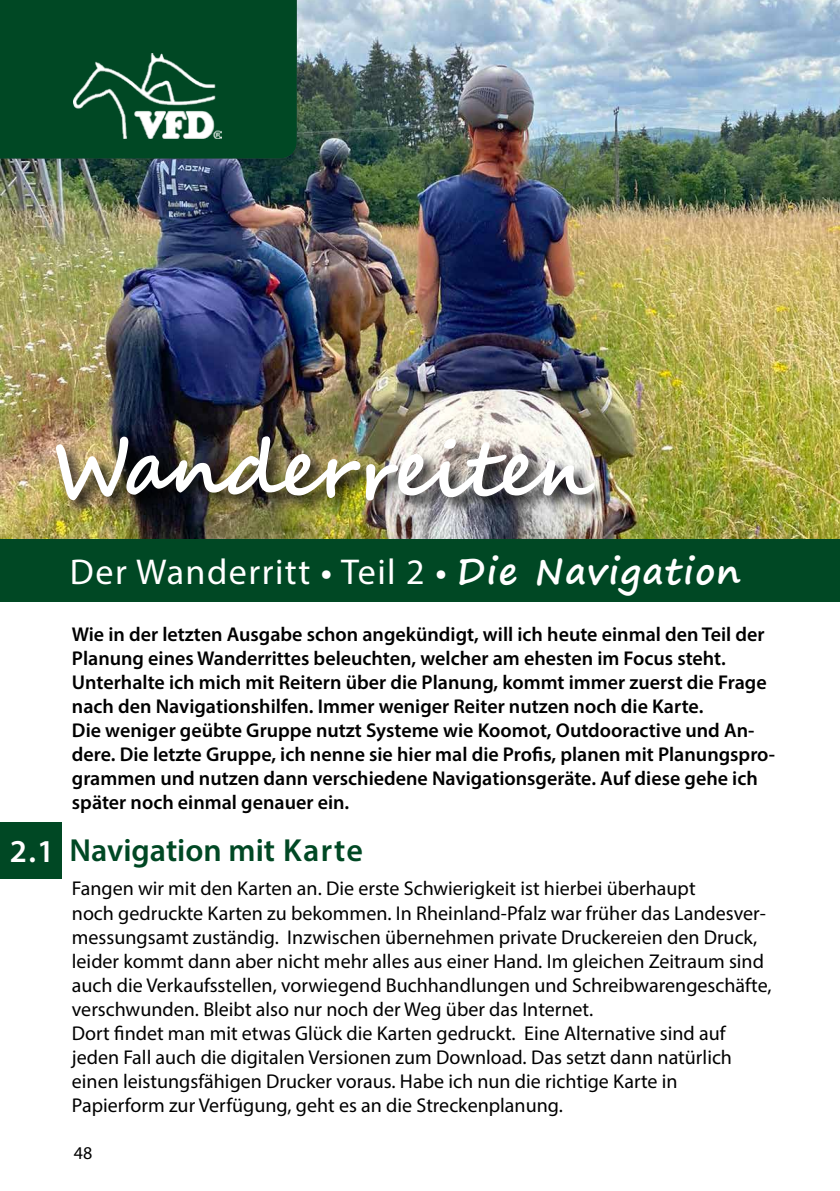
<style>
.page{position:relative;width:840px;height:1191px;background:#fff}
.page>*{position:absolute;margin:0;border:0;box-sizing:border-box;transform-origin:0 0}
.t1{font:700 76px "Segoe Script";letter-spacing:-.015em;color:#fff}
.t2{font:36px "Myriad Pro";letter-spacing:.04em;color:#fff}
.t3{font:600 32px "Myriad Pro";color:#004824}
.t4{font:600 32px "Myriad Pro";color:#fff}
.t5{font:20px/24px "Myriad Pro";color:#000}
.t6{font:600 20px/24px "Myriad Pro";color:#000}
.t7{font:18px "Myriad Pro";color:#000}
.s1{font-weight:600}
.s2{font-family:"Segoe Print";font-weight:700}
</style>
<div class="page">
<img style="left:0;top:0;width:839px;height:539px">
<hr style="left:839px;top:0;width:1px;height:1191px;background:#004824">
<div style="left:0;top:539px;width:839px;height:62px;background:#004824"></div>
<svg style="left:0;top:0;width:296px;height:158px;background:#0f5230"></svg>
<div style="left:53px;top:434px;width:559px;height:84px;background:#000;opacity:.87"></div>
<div style="left:0;top:822px;width:61px;height:57px;background:#004824"></div>
<h1 class="t1" style="left:52px;top:408px;width:544px">Wanderreiten</h1>
<h3 class="t4" style="left:10px;top:830px;width:46px">2.1</h3>
<h2 class="t2" style="left:70px;top:550px;width:671px">Der Wanderritt <span class="s1">•</span> Teil 2 <span class="s1">•</span> <span class="s2">Die Navigation</span></h2>
<p class="t6" style="left:72px;top:621px;width:704px">Wie in der letzten Ausgabe schon angekündigt, will ich heute einmal den Teil der Planung eines Wanderrittes beleuchten, welcher am ehesten im Focus steht.<br>Unterhalte ich mich mit Reitern über die Planung, kommt immer zuerst die Frage nach den Navigationshilfen. Immer weniger Reiter nutzen noch die Karte.<br>Die weniger geübte Gruppe nutzt Systeme wie Koomot, Outdooractive und An&shy;dere. Die letzte Gruppe, ich nenne sie hier mal die Profis, planen mit Planungspro&shy;grammen und nutzen dann verschiedene Navigationsgeräte. Auf diese gehe ich später noch einmal genauer ein.</p>
<h3 class="t3" style="left:69px;top:830px;width:295px">Navigation mit Karte</h3>
<p class="t5" style="left:72px;top:876px;width:701px">Fangen wir mit den Karten an. Die erste Schwierigkeit ist hierbei überhaupt<br>noch gedruckte Karten zu bekommen. In Rheinland-Pfalz war früher das Landesver&shy;messungsamt zuständig. Inzwischen übernehmen private Druckereien den Druck, leider kommt dann aber nicht mehr alles aus einer Hand. Im gleichen Zeitraum sind auch die Verkaufsstellen, vorwiegend Buchhandlungen und Schreibwarengeschäfte, verschwunden. Bleibt also nur noch der Weg über das Internet.<br>Dort findet man mit etwas Glück die Karten gedruckt. Eine Alternative sind auf jeden Fall auch die digitalen Versionen zum Download. Das setzt dann natürlich einen leistungsfähigen Drucker voraus. Habe ich nun die richtige Karte in Papierform zur Verfügung, geht es an die Streckenplanung.</p>
<p class="t7" style="left:74px;top:1142px;width:20px">48</p>
</div>
